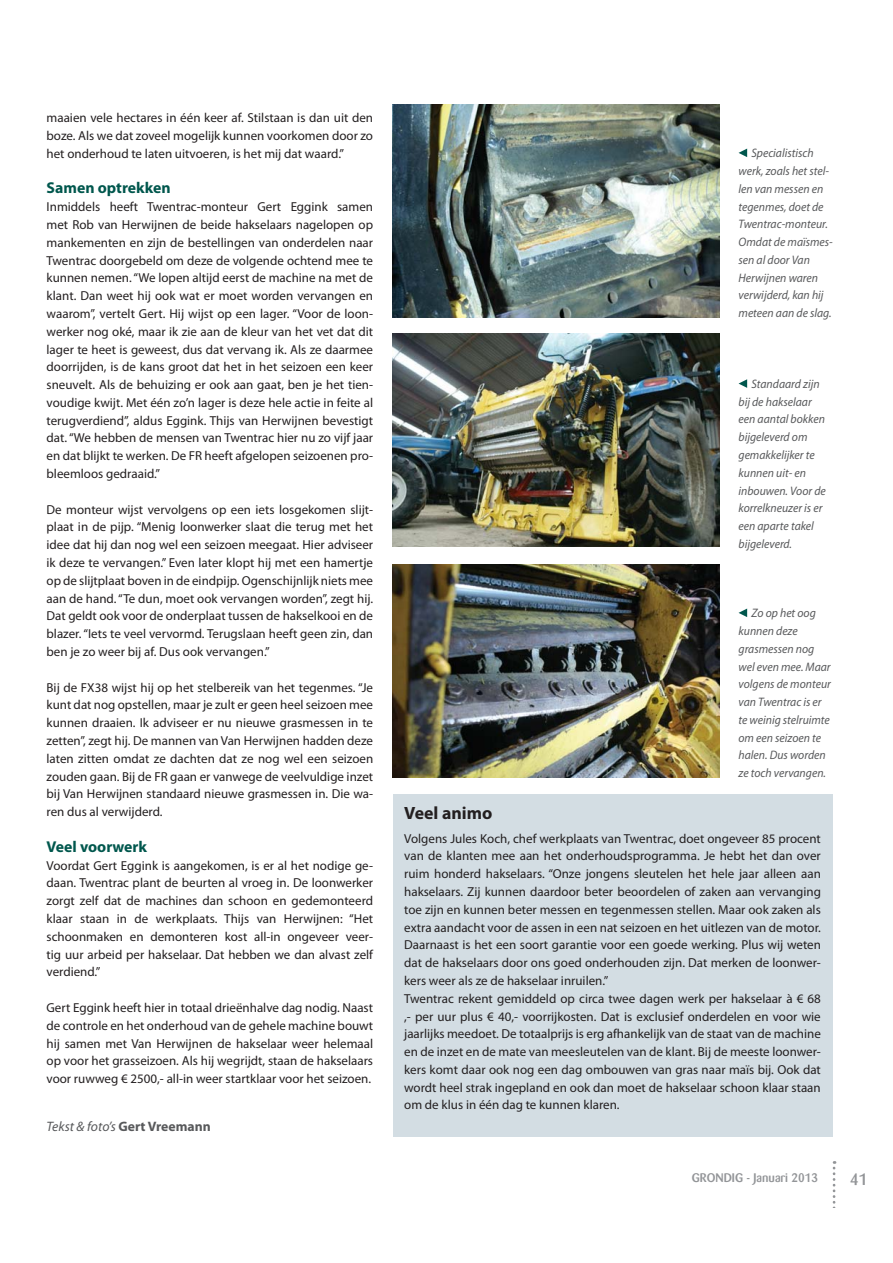
<style>
.page{position:relative;width:893px;height:1263px;background:#fff}
.page>*{position:absolute;margin:0;border:0;box-sizing:border-box;transform-origin:0 0}
.t1{font:700 17.85px "Myriad Pro";color:#231f20}
.t2{font:500 16.5px "Barmeno Pro";color:#939598}
.t3{font:700 15.75px "Myriad Pro";color:#00574d}
.t4{font:italic 13.65px "Myriad Pro";color:#58595b}
.t5{font:13.05px/17.9px "Myriad Pro";color:#231f20;text-align:justify}
.t6{font:italic 12.3px/17.9px "Myriad Pro";color:#58595b;scale:.95 1}
.t7{font:500 12.3px "Barmeno Pro";color:#939598}
.s1{font-weight:700;font-style:normal}
</style>
<div class="page">
<img style="left:392px;top:104px;width:327px;height:214px">
<img style="left:392px;top:333px;width:327px;height:214px">
<img style="left:392px;top:564px;width:327px;height:214px">
<svg style="left:833px;top:1161px;width:2px;height:47px"></svg>
<svg style="left:738px;top:379px;width:9px;height:9px"></svg>
<svg style="left:738px;top:609px;width:9px;height:8px"></svg>
<svg style="left:738px;top:149px;width:9px;height:8px"></svg>
<div style="left:392px;top:794px;width:440px;height:343px;background:#d3dde3"></div>
<p class="t5" style="left:47px;top:110px;width:328px">maaien vele hectares in één keer af. Stilstaan is dan uit den boze. Als we dat zoveel mogelijk kunnen voorkomen door zo het onderhoud te laten uitvoeren, is het mij dat waard.”</p>
<p class="t3" style="left:47px;top:179px;width:126px">Samen optrekken</p>
<p class="t5" style="left:47px;top:199px;width:328px">Inmiddels heeft Twentrac-monteur Gert Eggink samen met Rob van Herwijnen de beide hakselaars nagelopen op mankementen en zijn de bestellingen van onderdelen naar Twentrac doorgebeld om deze de volgende ochtend mee te kunnen nemen. “We lopen altijd eerst de machine na met de klant. Dan weet hij ook wat er moet worden vervangen en waarom”, vertelt Gert. Hij wijst op een lager. “Voor de loon&shy;werker nog oké, maar ik zie aan de kleur van het vet dat dit lager te heet is geweest, dus dat vervang ik. Als ze daarmee doorrijden, is de kans groot dat het in het seizoen een keer sneuvelt. Als de behuizing er ook aan gaat, ben je het tien&shy;voudige kwijt. Met één zo’n lager is deze hele actie in feite al terugverdiend”, aldus Eggink. Thijs van Herwijnen bevestigt dat. “We hebben de mensen van Twentrac hier nu zo vijf jaar en dat blijkt te werken. De FR heeft afgelopen seizoenen pro&shy;bleemloos gedraaid.”</p>
<p class="t5" style="left:47px;top:501px;width:328px">De monteur wijst vervolgens op een iets losgekomen slijt&shy;plaat in de pijp. “Menig loonwerker slaat die terug met het idee dat hij dan nog wel een seizoen meegaat. Hier adviseer ik deze te vervangen.” Even later klopt hij met een hamertje op de slijtplaat boven in de eindpijp. Ogenschijnlijk niets mee aan de hand. “Te dun, moet ook vervangen worden”, zegt hij.<br>Dat geldt ook voor de onderplaat tussen de hakselkooi en de blazer. “Iets te veel vervormd. Terugslaan heeft geen zin, dan ben je zo weer bij af. Dus ook vervangen.”</p>
<p class="t5" style="left:47px;top:679px;width:328px">Bij de FX38 wijst hij op het stelbereik van het tegenmes. “Je kunt dat nog opstellen, maar je zult er geen heel seizoen mee kunnen draaien. Ik adviseer er nu nieuwe grasmessen in te zetten”, zegt hij. De mannen van Van Herwijnen hadden deze laten zitten omdat ze dachten dat ze nog wel een seizoen zouden gaan. Bij de FR gaan er vanwege de veelvuldige inzet bij Van Herwijnen standaard nieuwe grasmessen in. Die wa&shy;ren dus al verwijderd.</p>
<p class="t3" style="left:47px;top:837px;width:102px">Veel voorwerk</p>
<p class="t5" style="left:47px;top:857px;width:328px">Voordat Gert Eggink is aangekomen, is er al het nodige ge&shy;daan. Twentrac plant de beurten al vroeg in. De loonwerker zorgt zelf dat de machines dan schoon en gedemonteerd klaar staan in de werkplaats. Thijs van Herwijnen: “Het schoonmaken en demonteren kost all-in ongeveer veer&shy;tig uur arbeid per hakselaar. Dat hebben we dan alvast zelf verdiend.”</p>
<p class="t5" style="left:47px;top:1000px;width:328px">Gert Eggink heeft hier in totaal drieënhalve dag nodig. Naast de controle en het onderhoud van de gehele machine bouwt hij samen met Van Herwijnen de hakselaar weer helemaal op voor het grasseizoen. Als hij wegrijdt, staan de hakselaars voor ruwweg € 2500,- all-in weer startklaar voor het seizoen.</p>
<p class="t4" style="left:47px;top:1121px;width:166px">Tekst &amp; foto’s <span class="s1">Gert Vreemann</span></p>
<p class="t6" style="left:738px;top:145px;width:101px;text-indent:13px">Specialistisch werk, zoals het stel&shy;len van messen en tegenmes, doet de<br>Twentrac-monteur.<br>Omdat de maïsmes&shy;sen al door Van<br>Herwijnen waren verwijderd, kan hij meteen aan de slag.</p>
<p class="t6" style="left:738px;top:376px;width:93px;text-indent:13px">Standaard zijn bij de hakselaar een aantal bokken bijgeleverd om gemakkelijker te kunnen uit- en inbouwen. Voor de korrelkneuzer is er een aparte takel bijgeleverd.</p>
<p class="t6" style="left:738px;top:605px;width:99px;text-indent:13px">Zo op het oog kunnen deze grasmessen nog wel even mee. Maar volgens de monteur van Twentrac is er te weinig stelruimte om een seizoen te halen. Dus worden ze toch vervangen.</p>
<h1 class="t1" style="left:404px;top:803px;width:90px">Veel animo</h1>
<p class="t5" style="left:404px;top:830px;width:418px;text-align:left">Volgens Jules Koch, chef werkplaats van Twentrac, doet ongeveer 85 procent van de klanten mee aan het onderhoudsprogramma. Je hebt het dan over ruim honderd hakselaars. “Onze jongens sleutelen het hele jaar alleen aan hakselaars. Zij kunnen daardoor beter beoordelen of zaken aan vervanging toe zijn en kunnen beter messen en tegenmessen stellen. Maar ook zaken als extra aandacht voor de assen in een nat seizoen en het uitlezen van de motor.<br>Daarnaast is het een soort garantie voor een goede werking. Plus wij weten dat de hakselaars door ons goed onderhouden zijn. Dat merken de loonwer&shy;kers weer als ze de hakselaar inruilen.”<br>Twentrac rekent gemiddeld op circa twee dagen werk per hakselaar à € 68 ,- per uur plus € 40,- voorrijkosten. Dat is exclusief onderdelen en voor wie jaarlijks meedoet. De totaalprijs is erg afhankelijk van de staat van de machine en de inzet en de mate van meesleutelen van de klant. Bij de meeste loonwer&shy;kers komt daar ook nog een dag ombouwen van gras naar maïs bij. Ook dat wordt heel strak ingepland en ook dan moet de hakselaar schoon klaar staan om de klus in één dag te kunnen klaren.</p>
<p class="t7" style="left:692px;top:1171px;width:128px">GRONDIG - Januari 2013</p>
<p class="t2" style="left:850px;top:1170px;width:19px">41</p>
</div>
